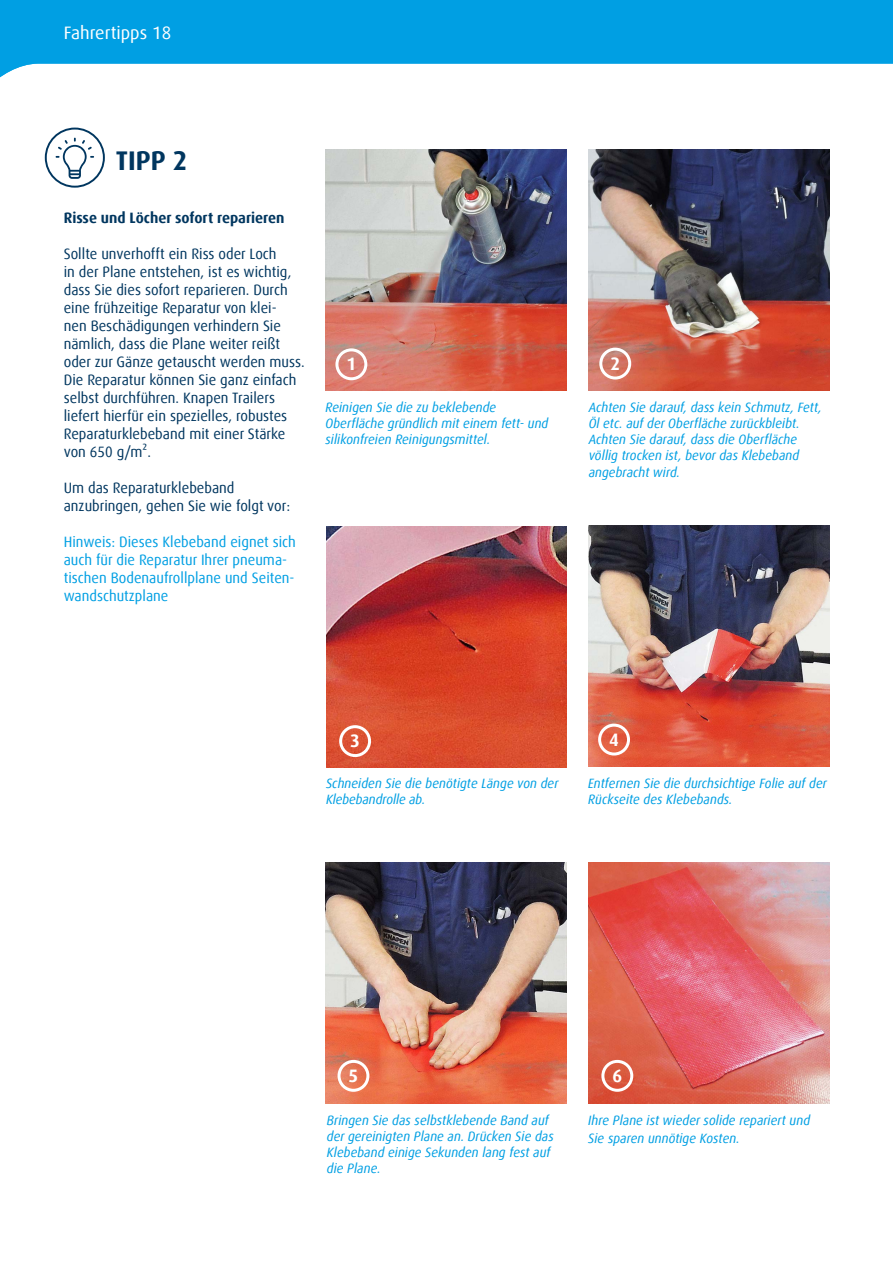
<style>
.page{position:relative;width:893px;height:1263px;background:#fff}
.page>*{position:absolute;margin:0;border:0;box-sizing:border-box;transform-origin:0 0}
.t1{font:700 27px "Dax Offc Pro";color:#00365f;scale:.96 1}
.t2{font:18px "Dax Offc Pro";color:#fff}
.t3{font:700 18px "Dax Offc Pro";color:#fff;scale:.96 1}
.t4{font:15px/18px "Dax Offc Pro";color:#00365f;scale:.96 1}
.t5{font:15px/18px "Dax Offc Pro";color:#009fe3;scale:.96 1}
.t6{font:700 15px "Dax Offc Pro";color:#00365f;scale:.96 1}
.t7{font:italic 13.5px/16.2px "Dax Offc Pro";color:#009fe3;scale:.96 1}
</style>
<div class="page">
<svg style="left:45px;top:128px;width:60px;height:60px"></svg>
<img style="left:326px;top:149px;width:240px;height:241px">
<img style="left:589px;top:149px;width:241px;height:241px">
<img style="left:326px;top:527px;width:241px;height:241px">
<img style="left:588px;top:525px;width:241px;height:241px">
<img style="left:325px;top:862px;width:241px;height:241px">
<img style="left:588px;top:862px;width:241px;height:241px">
<div style="left:335px;top:348px;width:32px;height:32px;border:3px solid #fff;border-radius:50%"></div>
<div style="left:598px;top:724px;width:32px;height:31px;border:3px solid #fff;border-radius:50%"></div>
<div style="left:599px;top:348px;width:32px;height:31px;border:3px solid #fff;border-radius:50%"></div>
<div style="left:338px;top:1060px;width:31px;height:32px;border:3px solid #fff;border-radius:50%"></div>
<div style="left:339px;top:725px;width:32px;height:32px;border:3px solid #fff;border-radius:50%"></div>
<div style="left:601px;top:1060px;width:32px;height:32px;border:3px solid #fff;border-radius:50%"></div>
<svg style="left:0;top:0;width:893px;height:78px;fill:#009fe3"></svg>
<h2 class="t2" style="left:64px;top:21px;width:109px">Fahrertipps 18</h2>
<h1 class="t1" style="left:116px;top:144px;width:76px">TIPP 2</h1>
<p class="t6" style="left:64px;top:208px;width:232px">Risse und Löcher sofort reparieren</p>
<p class="t4" style="left:64px;top:245px;width:252px">Sollte unverhofft ein Riss oder Loch<br>in der Plane entstehen, ist es wichtig, dass Sie dies sofort reparieren. Durch eine frühzeitige Reparatur von klei-<br>nen Beschädigungen verhindern Sie nämlich, dass die Plane weiter reißt oder zur Gänze getauscht werden muss.<br>Die Reparatur können Sie ganz einfach selbst durchführen. Knapen Trailers liefert hierfür ein spezielles, robustes Reparaturklebeband mit einer Stärke von 650 g/m².</p>
<p class="t4" style="left:64px;top:479px;width:237px">Um das Reparaturklebeband anzubringen, gehen Sie wie folgt vor:</p>
<p class="t5" style="left:64px;top:533px;width:243px">Hinweis: Dieses Klebeband eignet sich auch für die Reparatur Ihrer pneuma&shy;tischen Bodenaufrollplane und Seiten&shy;wandschutzplane</p>
<h2 class="t3" style="left:346px;top:352px;width:12px">1</h2>
<h2 class="t3" style="left:610px;top:352px;width:12px">2</h2>
<p class="t7" style="left:326px;top:399px;width:234px">Reinigen Sie die zu beklebende<br>Oberfläche gründlich mit einem fett- und silikonfreien Reinigungsmittel.</p>
<p class="t7" style="left:589px;top:399px;width:244px">Achten Sie darauf, dass kein Schmutz, Fett, Öl etc. auf der Oberfläche zurückbleibt.<br>Achten Sie darauf, dass die Oberfläche völlig trocken ist, bevor das Klebeband angebracht wird.</p>
<h2 class="t3" style="left:350px;top:729px;width:12px">3</h2>
<h2 class="t3" style="left:609px;top:728px;width:12px">4</h2>
<p class="t7" style="left:326px;top:775px;width:244px">Schneiden Sie die benötigte Länge von der<br>Klebebandrolle ab.</p>
<p class="t7" style="left:588px;top:775px;width:250px">Entfernen Sie die durchsichtige Folie auf der<br>Rückseite des Klebebands.</p>
<h2 class="t3" style="left:349px;top:1064px;width:12px">5</h2>
<h2 class="t3" style="left:612px;top:1064px;width:12px">6</h2>
<p class="t7" style="left:327px;top:1112px;width:238px">Bringen Sie das selbstklebende Band auf der gereinigten Plane an. Drücken Sie das Klebeband einige Sekunden lang fest auf die Plane.</p>
<p class="t7" style="left:588px;top:1111px;width:233px;line-height:18px">Ihre Plane ist wieder solide repariert und<br>Sie sparen unnötige Kosten.</p>
</div>
